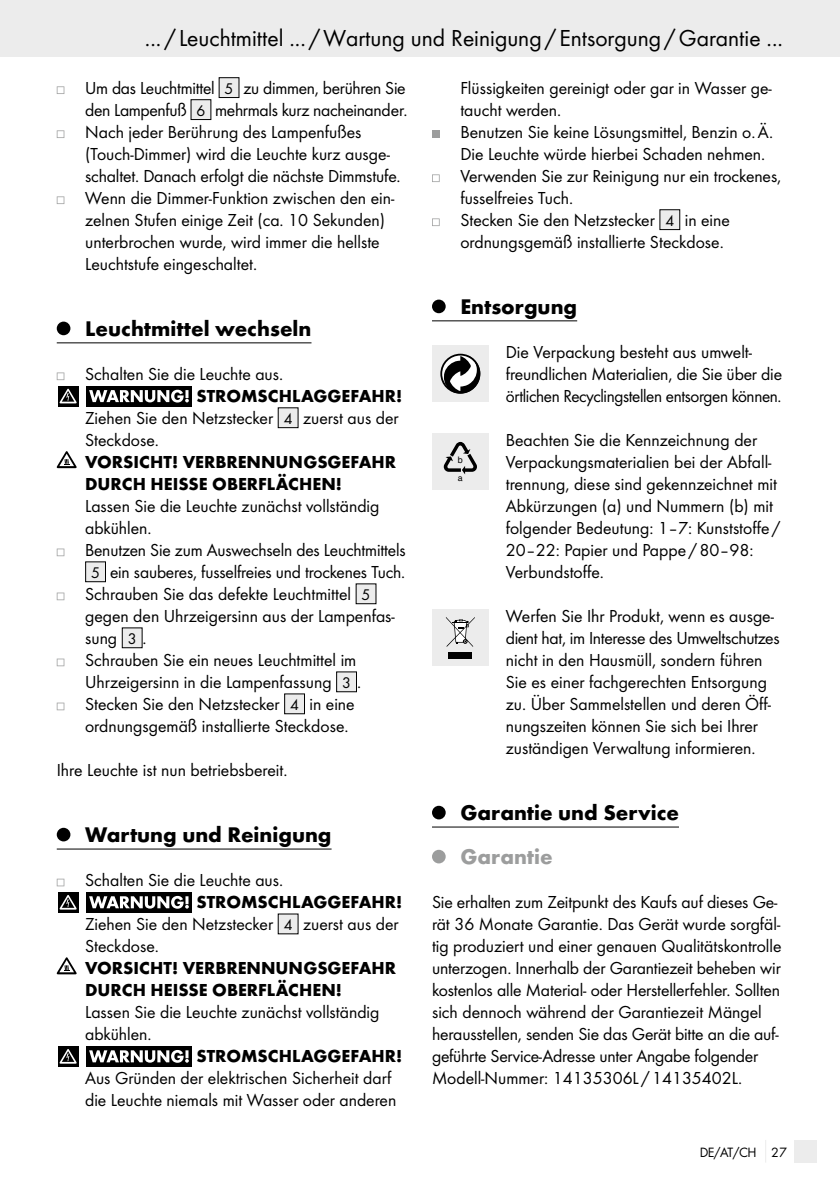
<style>
.page{position:relative;width:840px;height:1191px;background:#fff}
.page>*{position:absolute;margin:0;border:0;box-sizing:border-box;transform-origin:0 0}
.t1{font:24px "Futura Boo";color:#000}
.t2{font:700 22px "Futura";color:#000}
.t3{font:700 22px "Futura";color:#9c9d9d}
.t4{font:18px/22px "Futura Boo";color:#000}
.t5{font:700 18px/22px "Futura";color:#000}
.t6{font:14px "Futura Boo";letter-spacing:-.03em;color:#000}
.t7{font:9px "Helvetica";color:#000}
.t8{font:8.8px "Helvetica";color:#000}
.s1{font-size:16px}
</style>
<div class="page">
<div style="left:794px;top:1140px;width:22px;height:22px;background:#ececec"></div>
<div style="left:0;top:0;width:839px;height:57px;background:#ececec"></div>
<hr style="left:57px;top:342px;width:254px;height:1px;background:#000">
<hr style="left:57px;top:848px;width:274px;height:1px;background:#000">
<svg style="left:57px;top:86px;width:7px;height:8px"></svg>
<div style="left:219px;top:78px;width:20px;height:20px;background:#ececec"></div>
<div style="left:218px;top:77px;width:21px;height:21px;border:1px solid #000"></div>
<div style="left:191px;top:100px;width:20px;height:20px;background:#ececec"></div>
<div style="left:190px;top:99px;width:21px;height:21px;border:1px solid #000"></div>
<svg style="left:57px;top:130px;width:7px;height:8px"></svg>
<svg style="left:57px;top:196px;width:7px;height:8px"></svg>
<div style="left:57px;top:321px;width:13px;height:14px;background:#000;border-radius:50%"></div>
<svg style="left:57px;top:372px;width:7px;height:8px"></svg>
<div style="left:86px;top:386px;width:106px;height:20px;background:#000"></div>
<svg style="left:58px;top:386px;width:20px;height:20px"></svg>
<svg style="left:60px;top:389px;width:17px;height:14px"></svg>
<svg style="left:89px;top:390px;width:100px;height:12px"></svg>
<div style="left:278px;top:408px;width:20px;height:20px;background:#ececec"></div>
<svg style="left:57px;top:451px;width:20px;height:17px"></svg>
<svg style="left:57px;top:548px;width:7px;height:8px"></svg>
<div style="left:86px;top:562px;width:19px;height:20px;background:#ececec"></div>
<div style="left:85px;top:561px;width:21px;height:21px;border:1px solid #000"></div>
<svg style="left:57px;top:592px;width:7px;height:8px"></svg>
<div style="left:356px;top:584px;width:20px;height:20px;background:#ececec"></div>
<div style="left:122px;top:628px;width:20px;height:20px;background:#ececec"></div>
<div style="left:122px;top:627px;width:20px;height:21px;border:1px solid #000"></div>
<svg style="left:57px;top:658px;width:7px;height:8px"></svg>
<div style="left:336px;top:672px;width:20px;height:20px;background:#ececec"></div>
<div style="left:336px;top:671px;width:21px;height:21px;border:1px solid #000"></div>
<svg style="left:57px;top:702px;width:7px;height:8px"></svg>
<div style="left:284px;top:694px;width:20px;height:20px;background:#ececec"></div>
<div style="left:284px;top:693px;width:21px;height:21px;border:1px solid #000"></div>
<div style="left:57px;top:827px;width:13px;height:14px;background:#000;border-radius:50%"></div>
<svg style="left:57px;top:878px;width:7px;height:8px"></svg>
<div style="left:86px;top:892px;width:106px;height:20px;background:#000"></div>
<div style="left:58px;top:892px;width:20px;height:20px;background:linear-gradient(to right,#000,#000)"></div>
<svg style="left:60px;top:895px;width:17px;height:14px"></svg>
<svg style="left:89px;top:896px;width:100px;height:12px"></svg>
<div style="left:278px;top:914px;width:20px;height:20px;background:#ececec"></div>
<svg style="left:57px;top:957px;width:20px;height:17px"></svg>
<div style="left:86px;top:1046px;width:106px;height:20px;background:#000"></div>
<div style="left:58px;top:1046px;width:20px;height:20px;background:linear-gradient(to right,#000,#000)"></div>
<svg style="left:60px;top:1049px;width:17px;height:14px"></svg>
<svg style="left:89px;top:1050px;width:100px;height:12px"></svg>
<hr style="left:432px;top:320px;width:145px;height:1px;background:#000">
<hr style="left:432px;top:826px;width:246px;height:1px;background:#000">
<div style="left:432px;top:130px;width:7px;height:8px;background:#9c9d9d"></div>
<svg style="left:432px;top:174px;width:7px;height:8px"></svg>
<svg style="left:432px;top:218px;width:7px;height:8px"></svg>
<div style="left:659px;top:210px;width:20px;height:20px;background:#ececec"></div>
<div style="left:659px;top:209px;width:21px;height:21px;border:1px solid #000"></div>
<div style="left:432px;top:299px;width:13px;height:14px;background:#000;border-radius:50%"></div>
<div style="left:432px;top:345px;width:56px;height:57px;background:#ececec"></div>
<div style="left:440px;top:354px;width:40px;height:40px;border:2px solid #000;border-radius:50%"></div>
<svg style="left:442px;top:355px;width:38px;height:39px"></svg>
<div style="left:432px;top:433px;width:56px;height:57px;background:#ececec"></div>
<svg style="left:443px;top:442px;width:33px;height:32px"></svg>
<div style="left:432px;top:609px;width:56px;height:57px;background:#ececec"></div>
<div style="left:448px;top:652px;width:24px;height:7px;background:#000"></div>
<svg style="left:445px;top:617px;width:29px;height:30px"></svg>
<div style="left:432px;top:805px;width:13px;height:14px;background:#000;border-radius:50%"></div>
<div style="left:432px;top:849px;width:13px;height:14px;background:#9c9d9d;border-radius:50%"></div>
<h1 class="t1" style="left:145px;top:24px;width:639px">... / Leuchtmittel ... /Wartung und Reinigung/ Entsorgung/Garantie ...</h1>
<p class="t4" style="left:85px;top:77px;width:324px">Um das Leuchtmittel <span class="s1">5</span> zu dimmen, berühren Sie den Lampenfuß <span class="s1">6</span> mehrmals kurz nacheinander.<br>Nach jeder Berührung des Lampenfußes (Touch-Dimmer) wird die Leuchte kurz ausge&shy;schaltet. Danach erfolgt die nächste Dimmstufe.<br>Wenn die Dimmer-Funktion zwischen den ein&shy;zelnen Stufen einige Zeit (ca. 10 Sekunden) unterbrochen wurde, wird immer die hellste Leuchtstufe eingeschaltet.</p>
<p class="t2" style="left:85px;top:315px;width:228px">Leuchtmittel wechseln</p>
<p class="t4" style="left:85px;top:363px;width:199px">Schalten Sie die Leuchte aus.</p>
<p class="t5" style="left:196px;top:385px;width:207px">STROMSCHLAGGEFAHR!</p>
<p class="t4" style="left:85px;top:407px;width:315px">Ziehen Sie den Netzstecker <span class="s1">4</span> zuerst aus der<br>Steckdose.</p>
<p class="t5" style="left:85px;top:451px;width:312px">VORSICHT! VERBRENNUNGSGEFAHR<br>DURCH HEISSE OBERFLÄCHEN!</p>
<p class="t4" style="left:85px;top:495px;width:296px">Lassen Sie die Leuchte zunächst vollständig</p>
<p class="t4" style="left:85px;top:517px;width:68px">abkühlen.</p>
<p class="t4" style="left:85px;top:539px;width:322px">Benutzen Sie zum Auswechseln des Leuchtmittels</p>
<p class="t4" style="left:91px;top:561px;width:315px"><span class="s1">5</span> ein sauberes, fusselfreies und trockenes Tuch.</p>
<p class="t4" style="left:85px;top:583px;width:287px">Schrauben Sie das defekte Leuchtmittel <span class="s1">5</span></p>
<p class="t4" style="left:85px;top:605px;width:311px">gegen den Uhrzeigersinn aus der Lampenfas-</p>
<p class="t4" style="left:85px;top:627px;width:63px">sung <span class="s1">3</span> .</p>
<p class="t4" style="left:85px;top:649px;width:272px">Schrauben Sie ein neues Leuchtmittel im</p>
<p class="t4" style="left:85px;top:671px;width:277px">Uhrzeigersinn in die Lampenfassung <span class="s1">3</span> .</p>
<p class="t4" style="left:85px;top:693px;width:271px">Stecken Sie den Netzstecker <span class="s1">4</span> in eine</p>
<p class="t4" style="left:85px;top:715px;width:265px">ordnungsgemäß installierte Steckdose.</p>
<p class="t4" style="left:57px;top:759px;width:232px">Ihre Leuchte ist nun betriebsbereit.</p>
<p class="t2" style="left:85px;top:821px;width:248px">Wartung und Reinigung</p>
<p class="t4" style="left:85px;top:869px;width:199px">Schalten Sie die Leuchte aus.</p>
<p class="t5" style="left:196px;top:891px;width:207px">STROMSCHLAGGEFAHR!</p>
<p class="t4" style="left:85px;top:913px;width:315px">Ziehen Sie den Netzstecker <span class="s1">4</span> zuerst aus der<br>Steckdose.</p>
<p class="t5" style="left:85px;top:957px;width:312px">VORSICHT! VERBRENNUNGSGEFAHR<br>DURCH HEISSE OBERFLÄCHEN!</p>
<p class="t4" style="left:85px;top:1001px;width:296px">Lassen Sie die Leuchte zunächst vollständig abkühlen.</p>
<p class="t5" style="left:196px;top:1045px;width:207px">STROMSCHLAGGEFAHR!</p>
<p class="t4" style="left:85px;top:1067px;width:312px">Aus Gründen der elektrischen Sicherheit darf die Leuchte niemals mit Wasser oder anderen</p>
<p class="t4" style="left:460px;top:77px;width:322px">Flüssigkeiten gereinigt oder gar in Wasser ge&shy;taucht werden.<br>Benutzen Sie keine Lösungsmittel, Benzin o.Ä.<br>Die Leuchte würde hierbei Schaden nehmen.<br>Verwenden Sie zur Reinigung nur ein trockenes, fusselfreies Tuch.<br>Stecken Sie den Netzstecker <span class="s1">4</span> in eine ordnungsgemäß installierte Steckdose.</p>
<p class="t2" style="left:460px;top:293px;width:118px">Entsorgung</p>
<p class="t4" style="left:505px;top:341px;width:278px">Die Verpackung besteht aus umwelt&shy;freundlichen Materialien, die Sie über die örtlichen Recyclingstellen entsorgen können.</p>
<p class="t7" style="left:457px;top:453px;width:7px">b</p>
<p class="t8" style="left:457px;top:471px;width:6px">a</p>
<p class="t4" style="left:505px;top:429px;width:276px">Beachten Sie die Kennzeichnung der Verpackungsmaterialien bei der Abfall&shy;trennung, diese sind gekennzeichnet mit Abkürzungen (a) und Nummern (b) mit folgender Bedeutung: 1–7: Kunststoffe / 20–22: Papier und Pappe /80–98:<br>Verbundstoffe.</p>
<p class="t4" style="left:505px;top:605px;width:275px">Werfen Sie Ihr Produkt, wenn es ausge&shy;dient hat, im Interesse des Umweltschutzes nicht in den Hausmüll, sondern führen Sie es einer fachgerechten Entsorgung zu. Über Sammelstellen und deren Öff&shy;nungszeiten können Sie sich bei Ihrer zuständigen Verwaltung informieren.</p>
<p class="t2" style="left:460px;top:799px;width:220px">Garantie und Service</p>
<p class="t3" style="left:460px;top:843px;width:94px">Garantie</p>
<p class="t4" style="left:432px;top:891px;width:351px">Sie erhalten zum Zeitpunkt des Kaufs auf dieses Ge&shy;rät 36 Monate Garantie. Das Gerät wurde sorgfäl&shy;tig produziert und einer genauen Qualitätskontrolle unterzogen. Innerhalb der Garantiezeit beheben wir kostenlos alle Material- oder Herstellerfehler. Sollten sich dennoch während der Garantiezeit Mängel herausstellen, senden Sie das Gerät bitte an die auf&shy;geführte Service-Adresse unter Angabe folgender Modell-Nummer: 14135306L /14135402L.</p>
<p class="t6" style="left:699px;top:1143px;width:88px">DE/AT/CH 27</p>
</div>
